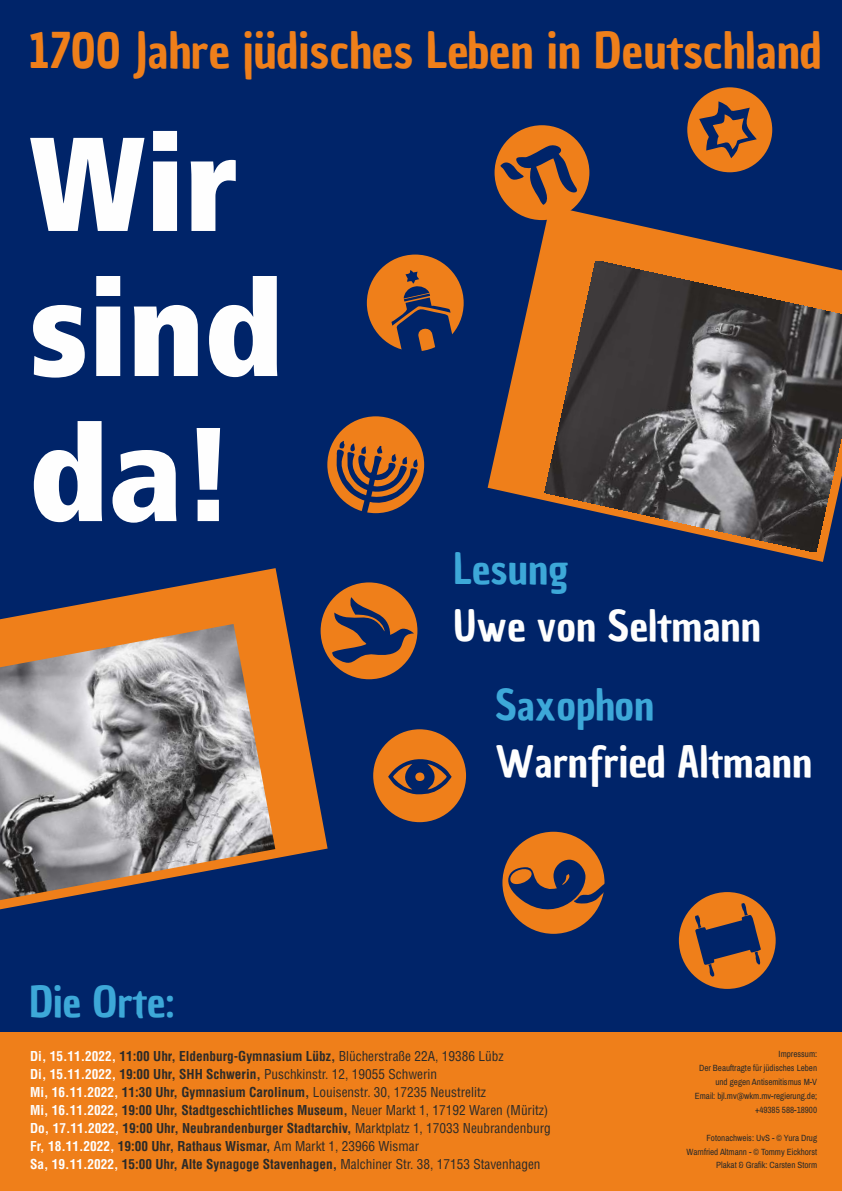
<style>
.page{position:relative;width:842px;height:1191px;background:#fff}
.page>*{position:absolute;margin:0;border:0;box-sizing:border-box;transform-origin:0 0}
.t1{font:900 condensed 133.3px/145px "Frutiger LT Std";color:#fefefe}
.t2{font:48.1px "Chau Philomene One";color:#ef7f1a}
.t3{font:41.6px "Chau Philomene One";color:#fefefe}
.t4{font:41.6px "Chau Philomene One";color:#3da8d8}
.t5{font:700 condensed 13.3px/18px "Helvetica LT";color:#2b2a29}
.t6{font:9px/13.9px "Archivo Narrow";color:#2b2a29;text-align:right}
.s1{color:#fefefe}
.s2{font-weight:400}
</style>
<div class="page">
<div style="left:0;top:1023px;width:842px;height:168px;background:#ef7f1a"></div>
<div style="left:0;top:0;width:842px;height:1031px;background:#002469"></div>
<svg style="left:0;top:568px;width:328px;height:342px"></svg>
<img style="left:0;top:624px;width:275px;height:277px">
<div style="left:367px;top:254px;width:97px;height:97px;background:#ef7f1a;border-radius:50%"></div>
<div style="left:327px;top:416px;width:97px;height:97px;background:#ef7f1a;border-radius:50%"></div>
<svg style="left:391px;top:270px;width:65px;height:81px"></svg>
<div style="left:321px;top:582px;width:96px;height:97px;background:#ef7f1a;border-radius:50%"></div>
<svg style="left:332px;top:597px;width:82px;height:72px"></svg>
<div style="left:687px;top:87px;width:85px;height:85px;background:#ef7f1a;border-radius:50%"></div>
<svg style="left:699px;top:101px;width:58px;height:57px"></svg>
<div style="left:373px;top:729px;width:93px;height:93px;background:#ef7f1a;border-radius:50%"></div>
<div style="left:679px;top:892px;width:97px;height:97px;background:#ef7f1a;border-radius:50%"></div>
<div style="left:502px;top:831px;width:102px;height:102px;background:#ef7f1a;border-radius:50%"></div>
<svg style="left:388px;top:759px;width:64px;height:35px"></svg>
<svg style="left:502px;top:859px;width:103px;height:64px"></svg>
<svg style="left:695px;top:903px;width:67px;height:73px"></svg>
<svg style="left:336px;top:441px;width:84px;height:73px"></svg>
<div style="left:495px;top:125px;width:94px;height:95px;background:#ef7f1a;border-radius:50%"></div>
<svg style="left:500px;top:143px;width:80px;height:62px"></svg>
<svg style="left:488px;top:206px;width:337px;height:356px"></svg>
<img style="left:545px;top:261px;width:297px;height:291px">
<h2 class="t2" style="left:29px;top:18px;width:794px">1700 Jahre jüdisches Leben in Deutschland</h2>
<h1 class="t1" style="left:29px;top:125px;width:256px">Wir sind da!</h1>
<h3 class="t4" style="left:29px;top:974px;width:147px">Die Orte:</h3>
<h3 class="t4" style="left:454px;top:541px;width:117px">Lesung</h3>
<h3 class="t3" style="left:454px;top:597px;width:309px">Uwe von Seltmann</h3>
<h3 class="t4" style="left:495px;top:677px;width:161px">Saxophon</h3>
<h3 class="t3" style="left:495px;top:734px;width:319px">Warnfried Altmann</h3>
<p class="t5" style="left:30px;top:1048px;width:522px"><span class="s1">Di, 15.11.2022,</span> 11:00 Uhr, Eldenburg-Gymnasium Lübz, <span class="s2">Blücherstraße 22A, 19386 Lübz<br></span><span class="s1">Di, 15.11.2022,</span> 19:00 Uhr, SHH Schwerin, <span class="s2">Puschkinstr. 12, 19055 Schwerin<br></span><span class="s1">Mi, 16.11.2022,</span> 11:30 Uhr, Gymnasium Carolinum, <span class="s2">Louisenstr. 30, 17235 Neustrelitz<br></span><span class="s1">Mi, 16.11.2022,</span> 19:00 Uhr, Stadtgeschichtliches Museum, <span class="s2">Neuer Markt 1, 17192 Waren (Müritz)<br></span><span class="s1">Do, 17.11.2022,</span> 19:00 Uhr, Neubrandenburger Stadtarchiv, <span class="s2">Marktplatz 1, 17033 Neubrandenburg </span><span class="s1">Fr, 18.11.2022,</span> 19:00 Uhr, Rathaus Wismar, <span class="s2">Am Markt 1, 23966 Wismar<br></span><span class="s1">Sa, 19.11.2022,</span> 15:00 Uhr, Alte Synagoge Stavenhagen, <span class="s2">Malchiner Str. 38, 17153 Stavenhagen</span></p>
<p class="t6" style="left:695px;top:1047px;width:124px">Impressum:<br>Der Beauftragte für jüdisches Leben und gegen Antisemitismus M-V<br>Email: bjl.mv@wkm.mv-regierung.de; +49385 588-18900</p>
<p class="t6" style="left:687px;top:1131px;width:132px">Fotonachweis: UvS - © Yura Drug<br>Warnfried Altmann - © Tommy Eickhorst<br>Plakat &amp; Grafik: Carsten Storm</p>
</div>
